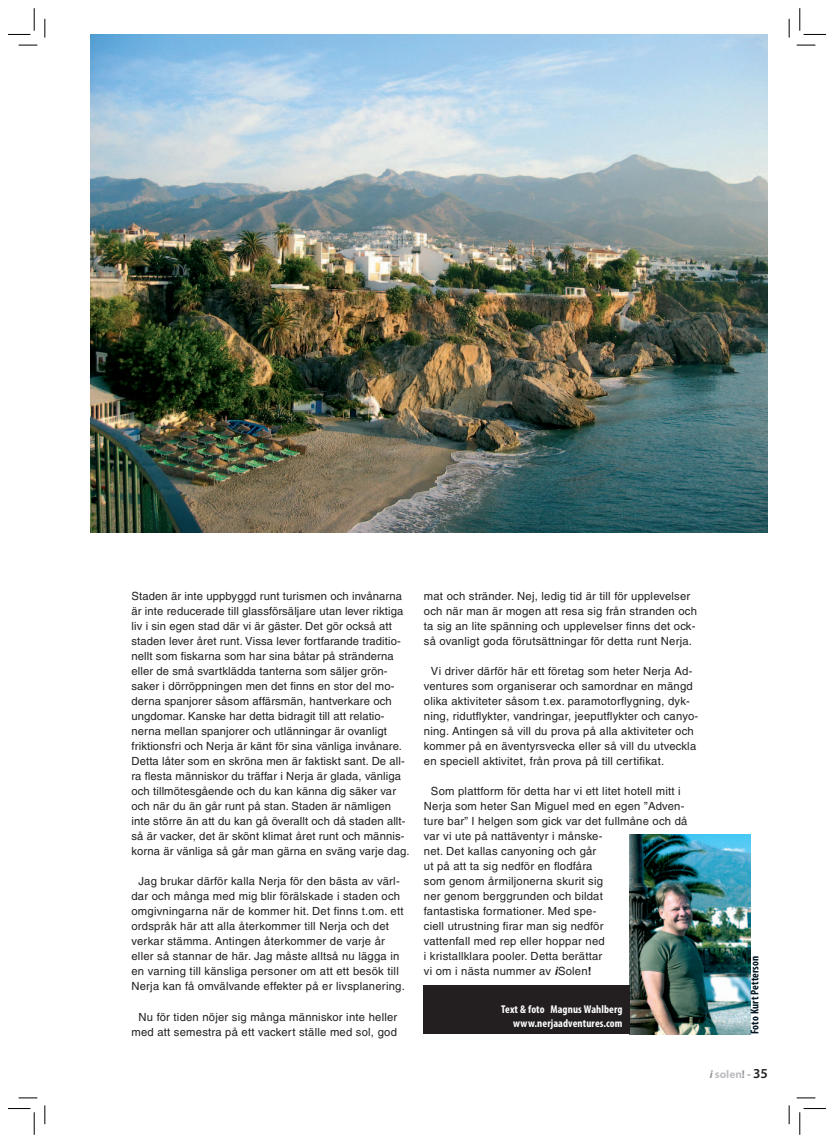
<style>
.page{position:relative;width:834px;height:1143px;background:#fff}
.page>*{position:absolute;margin:0;border:0;box-sizing:border-box;transform-origin:0 0}
.t1{font:11.25px/15px "Helvetica";letter-spacing:.02em;color:#231f20}
.t2{font:700 condensed 11.25px/13.5px "Myriad Pro";letter-spacing:.01em;color:#fff;text-align:right}
.t3{font:700 condensed 11.25px "Myriad Pro";letter-spacing:.01em;color:#011622}
.t4{font:700 11.25px "Myriad Pro";color:#bdbec1}
.s1{font-weight:700;font-style:italic}
.s2{font-weight:700}
.s3{font-style:italic;color:#939598}
.s4{color:#939598}
.s5{font-weight:600;font-size:13.75px;color:#231f20}
</style>
<div class="page">
<img style="left:629px;top:834px;width:121px;height:200px">
<img style="left:91px;top:34px;width:677px;height:498px">
<div style="left:424px;top:985px;width:206px;height:49px;background:#231f20"></div>
<svg style="left:19px;top:44px;width:18px;height:2px"></svg>
<svg style="left:796px;top:44px;width:19px;height:2px"></svg>
<svg style="left:19px;top:1097px;width:18px;height:1px"></svg>
<svg style="left:796px;top:1097px;width:19px;height:1px"></svg>
<svg style="left:44px;top:19px;width:2px;height:19px"></svg>
<svg style="left:44px;top:1105px;width:2px;height:19px"></svg>
<svg style="left:788px;top:19px;width:2px;height:19px"></svg>
<svg style="left:788px;top:1105px;width:2px;height:19px"></svg>
<svg style="left:8px;top:8px;width:27px;height:27px"></svg>
<svg style="left:8px;top:1108px;width:27px;height:26px"></svg>
<svg style="left:799px;top:8px;width:27px;height:27px"></svg>
<svg style="left:799px;top:1108px;width:27px;height:26px"></svg>
<p class="t1" style="left:131px;top:590px;width:279px">Staden är inte uppbyggd runt turismen och invånarna är inte reducerade till glassförsäljare utan lever riktiga liv i sin egen stad där vi är gäster. Det gör också att staden lever året runt. Vissa lever fortfarande traditio&shy;nellt som fiskarna som har sina båtar på stränderna eller de små svartklädda tanterna som säljer grön&shy;saker i dörröppningen men det finns en stor del mo&shy;derna spanjorer såsom affärsmän, hantverkare och ungdomar. Kanske har detta bidragit till att relatio&shy;nerna mellan spanjorer och utlänningar är ovanligt friktionsfri och Nerja är känt för sina vänliga invånare.<br>Detta låter som en skröna men är faktiskt sant. De all&shy;ra flesta människor du träffar i Nerja är glada, vänliga och tillmötesgående och du kan känna dig säker var och när du än går runt på stan. Staden är nämligen inte större än att du kan gå överallt och då staden allt&shy;så är vacker, det är skönt klimat året runt och männis&shy;korna är vänliga så går man gärna en sväng varje dag.</p>
<p class="t1" style="left:131px;top:875px;width:275px;text-indent:7px">Jag brukar därför kalla Nerja för den bästa av värl&shy;dar och många med mig blir förälskade i staden och omgivningarna när de kommer hit. Det finns t.om. ett ordspråk här att alla återkommer till Nerja och det verkar stämma. Antingen återkommer de varje år eller så stannar de här. Jag måste alltså nu lägga in en varning till känsliga personer om att ett besök till Nerja kan få omvälvande effekter på er livsplanering.</p>
<p class="t1" style="left:131px;top:1010px;width:267px;text-align:right">Nu för tiden nöjer sig många människor inte heller med att semestra på ett vackert ställe med sol, god</p>
<p class="t1" style="left:424px;top:590px;width:275px">mat och stränder. Nej, ledig tid är till för upplevelser och när man är mogen att resa sig från stranden och ta sig an lite spänning och upplevelser finns det ock&shy;så ovanligt goda förutsättningar för detta runt Nerja.</p>
<p class="t1" style="left:424px;top:665px;width:276px;text-indent:7px">Vi driver därför här ett företag som heter Nerja Ad&shy;ventures som organiserar och samordnar en mängd olika aktiviteter såsom t.ex. paramotorflygning, dyk&shy;ning, ridutflykter, vandringar, jeeputflykter och canyo&shy;ning. Antingen så vill du prova på alla aktiviteter och kommer på en äventyrsvecka eller så vill du utveckla en speciell aktivitet, från prova på till certifikat.</p>
<p class="t1" style="left:424px;top:785px;width:265px;text-indent:7px">Som plattform för detta har vi ett litet hotell mitt i Nerja som heter San Miguel med en egen ”Adven&shy;ture bar” I helgen som gick var det fullmåne och då var vi ute på nattäventyr i månske-<br>net. Det kallas canyoning och går<br>ut på att ta sig nedför en flodfåra<br>som genom årmiljonerna skurit sig<br>ner genom berggrunden och bildat<br>fantastiska formationer. Med spe-<br>ciell utrustning firar man sig nedför<br>vattenfall med rep eller hoppar ned<br>i kristallklara pooler. Detta berättar<br>vi om i nästa nummer av <span class="s1">i</span>Solen<span class="s2">!</span></p>
<p class="t2" style="left:501px;top:1003px;width:123px">Text &amp; foto Magnus Wahlberg www.nerjaadventures.com</p>
<p class="t3" style="left:751px;top:1034px;width:80px;rotate:-90deg">Foto Kurt Petterson</p>
<p class="t4" style="left:710px;top:1070px;width:59px"><span class="s3">i</span> solen<span class="s4">! -</span> <span class="s5">35</span></p>
</div>
